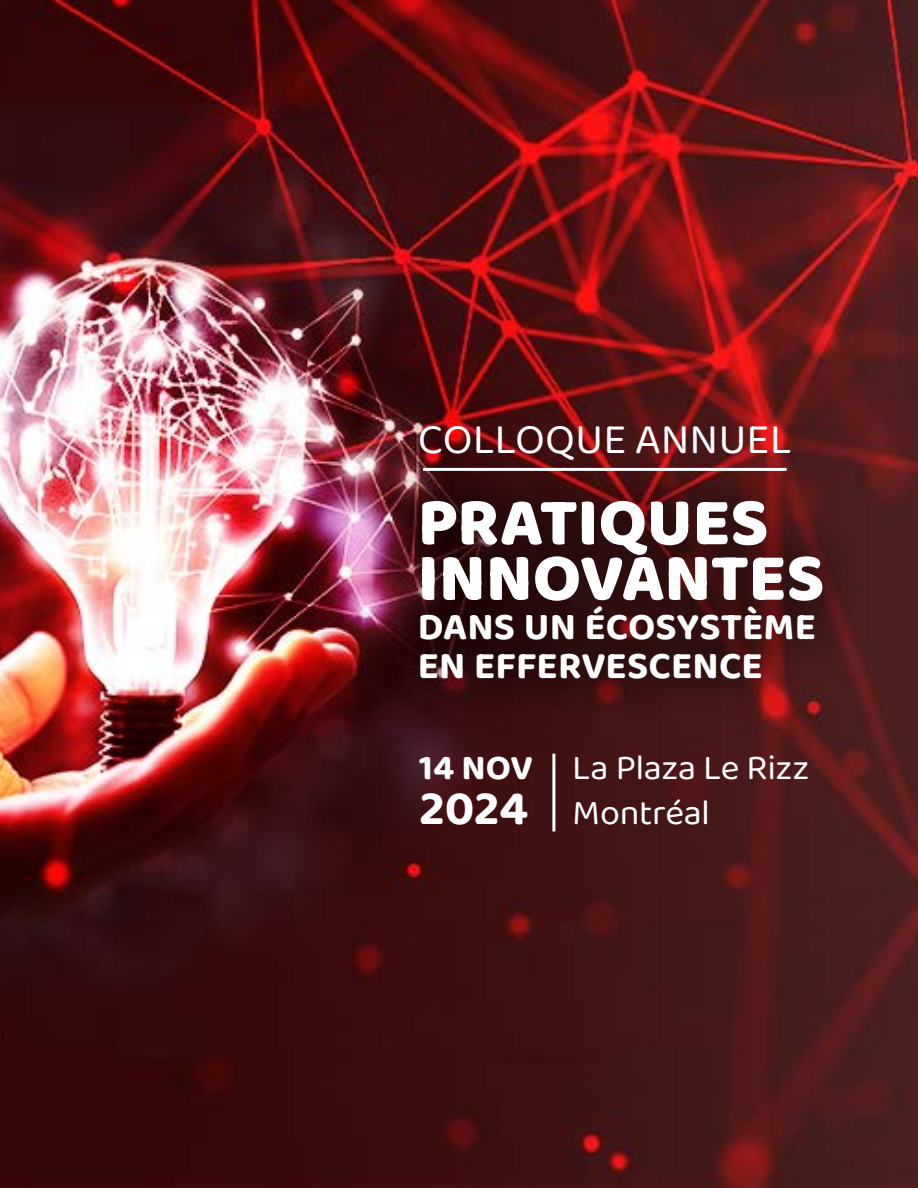
<style>
.page{position:relative;width:918px;height:1188px;background:#fff}
.page>*{position:absolute;margin:0;border:0;box-sizing:border-box;transform-origin:0 0}
.t1{font:800 69px/55.5px "Baloo Paaji 2";letter-spacing:-.005em;color:#fff}
.t2{font:700 49.5px "Baloo Paaji 2";color:#fff}
.t3{font:43.5px "Baloo Paaji 2";color:#fff}
.t4{font:700 39px/39px "Baloo Paaji 2";letter-spacing:.005em;color:#fff}
.t5{font:36px/45px "Baloo Paaji 2";letter-spacing:-.01em;color:#fff}
.t6{font:700 36px "Baloo Paaji 2";color:#fff}
</style>
<div class="page">
<img style="left:0;top:0;width:918px;height:1188px">
<div style="left:379px;top:460px;width:485px;height:258px;background:#000;opacity:.35"></div>
<hr style="left:423px;top:468px;width:364px;height:3px;background:#fff">
<hr style="left:552px;top:754px;width:3px;height:77px;background:#fff">
<p class="t3" style="left:418px;top:413px;width:375px">COLLOQUE ANNUEL</p>
<h1 class="t1" style="left:418px;top:492px;width:408px">PRATIQUES<br>INNOVANTES</h1>
<p class="t4" style="left:418px;top:606px;width:400px">DANS UN ÉCOSYSTÈME<br>EN EFFERVESCENCE</p>
<p class="t6" style="left:419px;top:746px;width:115px">14 NOV</p>
<p class="t2" style="left:419px;top:778px;width:111px">2024</p>
<p class="t5" style="left:572px;top:744px;width:238px">La Plaza Le Rizz<br>Montréal</p>
</div>
